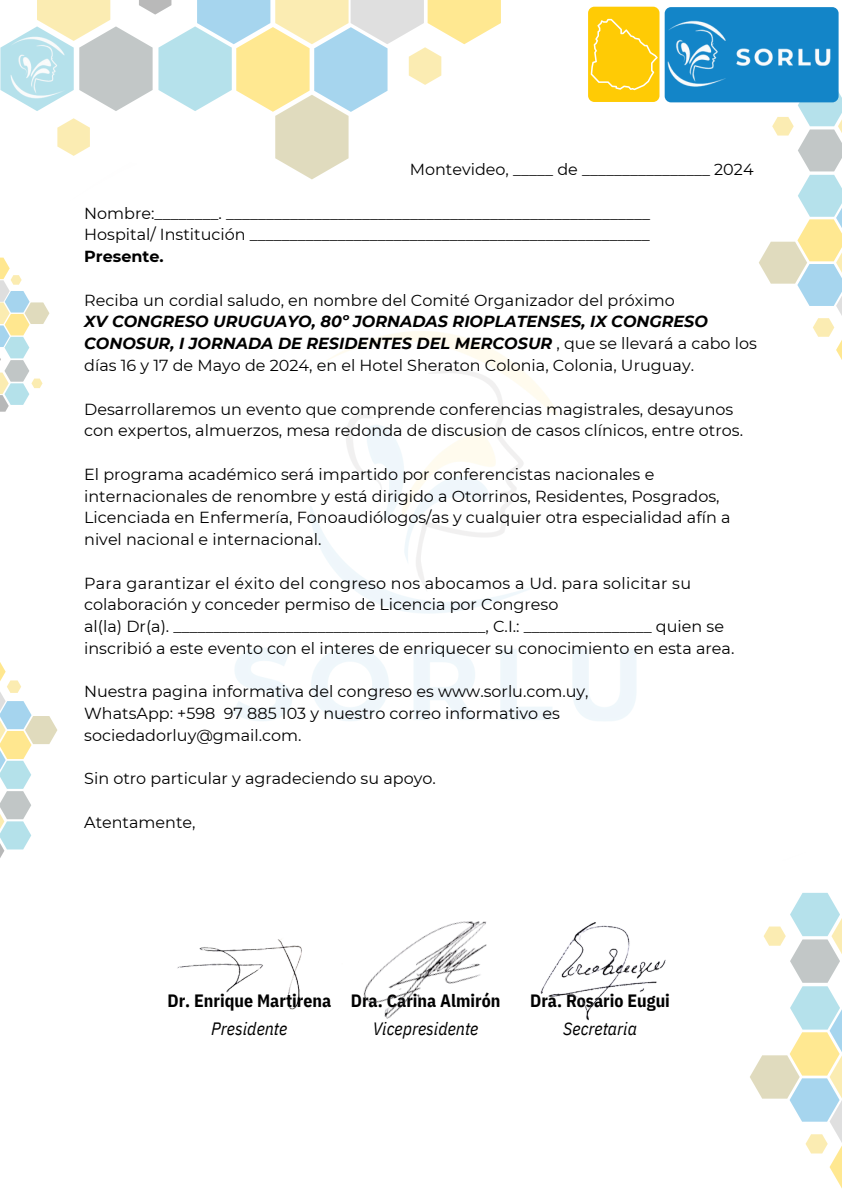
<style>
.page{position:relative;width:842px;height:1191px;background:#fff}
.page>*{position:absolute;margin:0;border:0;box-sizing:border-box;transform-origin:0 0}
.t1{font:700 17.8px/28.2px "IBM Plex Sans Cond";color:#000;text-align:center}
.t2{font:16px/21.8px "Montserrat";color:#000}
.t3{font:italic 700 16px/21.8px "Montserrat";color:#000}
.t4{font:700 16px "Montserrat";color:#000}
.s1{font-weight:400;font-style:normal}
.s2{font-weight:400;font-style:italic}
</style>
<div class="page">
<svg style="left:836px;top:306px;width:6px;height:10px"></svg>
<svg style="left:836px;top:340px;width:6px;height:20px"></svg>
<svg style="left:758px;top:94px;width:84px;height:212px"></svg>
<svg style="left:813px;top:318px;width:21px;height:19px"></svg>
<div style="left:588px;top:7px;width:71px;height:95px;background:#ffcb05;border-radius:6px"></div>
<img style="left:652px;top:6px;width:188px;height:108px">
<svg style="left:591px;top:19px;width:67px;height:71px"></svg>
<svg style="left:37px;top:0;width:464px;height:179px"></svg>
<img style="left:0;top:17px;width:71px;height:99px">
<svg style="left:0;top:257px;width:50px;height:154px"></svg>
<svg style="left:0;top:691px;width:6px;height:10px"></svg>
<svg style="left:0;top:662px;width:6px;height:20px"></svg>
<svg style="left:0;top:701px;width:58px;height:157px"></svg>
<svg style="left:7px;top:680px;width:14px;height:12px"></svg>
<svg style="left:829px;top:1100px;width:13px;height:43px"></svg>
<svg style="left:840px;top:918px;width:2px;height:36px"></svg>
<svg style="left:840px;top:1009px;width:2px;height:43px"></svg>
<svg style="left:840px;top:1055px;width:2px;height:43px"></svg>
<svg style="left:829px;top:1145px;width:13px;height:43px"></svg>
<svg style="left:749px;top:892px;width:91px;height:229px"></svg>
<svg style="left:805px;top:1134px;width:23px;height:19px"></svg>
<img style="left:177px;top:938px;width:125px;height:72px">
<img style="left:342px;top:921px;width:145px;height:98px">
<img style="left:540px;top:922px;width:126px;height:99px">
<p class="t2" style="left:410px;top:158px;width:345px">Montevideo, _____ de ________________ 2024</p>
<p class="t2" style="left:84px;top:202px;width:567px">Nombre:________. _____________________________________________________</p>
<p class="t2" style="left:84px;top:224px;width:567px">Hospital/ Institución __________________________________________________</p>
<p class="t4" style="left:84px;top:247px;width:81px">Presente.</p>
<p class="t2" style="left:84px;top:289px;width:592px">Reciba un cordial saludo, en nombre del Comité Organizador del próximo</p>
<p class="t3" style="left:84px;top:311px;width:674px">XV CONGRESO URUGUAYO, 80º JORNADAS RIOPLATENSES, IX CONGRESO<br>CONOSUR, I JORNADA DE RESIDENTES DEL MERCOSUR <span class="s1">, que se llevará a cabo los días 16 y 17 de Mayo de 2024, en el Hotel Sheraton Colonia, Colonia, Uruguay.</span></p>
<p class="t2" style="left:84px;top:398px;width:660px">Desarrollaremos un evento que comprende conferencias magistrales, desayunos con expertos, almuerzos, mesa redonda de discusion de casos clínicos, entre otros.</p>
<p class="t2" style="left:84px;top:463px;width:648px">El programa académico será impartido por conferencistas nacionales e internacionales de renombre y está dirigido a Otorrinos, Residentes, Posgrados, Licenciada en Enfermería, Fonoaudiólogos/as y cualquier otra especialidad afín a nivel nacional e internacional.</p>
<p class="t2" style="left:84px;top:572px;width:608px">Para garantizar el éxito del congreso nos abocamos a Ud. para solicitar su</p>
<p class="t2" style="left:84px;top:593px;width:476px">colaboración y conceder permiso de Licencia por Congreso</p>
<p class="t2" style="left:84px;top:615px;width:652px">al(la) Dr(a). _______________________________________, C.I.: ________________ quien se inscribió a este evento con el interes de enriquecer su conocimiento en esta area.</p>
<p class="t2" style="left:84px;top:680px;width:506px">Nuestra pagina informativa del congreso es www.sorlu.com.uy,</p>
<p class="t2" style="left:84px;top:702px;width:477px">WhatsApp: +598 97 885 103 y nuestro correo informativo es sociedadorluy@gmail.com.</p>
<p class="t2" style="left:84px;top:767px;width:353px">Sin otro particular y agradeciendo su apoyo.</p>
<p class="t2" style="left:84px;top:811px;width:113px">Atentamente,</p>
<p class="t1" style="left:167px;top:986px;width:165px">Dr. Enrique Martirena<br><span class="s2">Presidente</span></p>
<p class="t1" style="left:351px;top:986px;width:151px">Dra. Carina Almirón<br><span class="s2">Vicepresidente</span></p>
<p class="t1" style="left:530px;top:986px;width:141px">Dra. Rosario Eugui<br><span class="s2">Secretaria</span></p>
</div>
